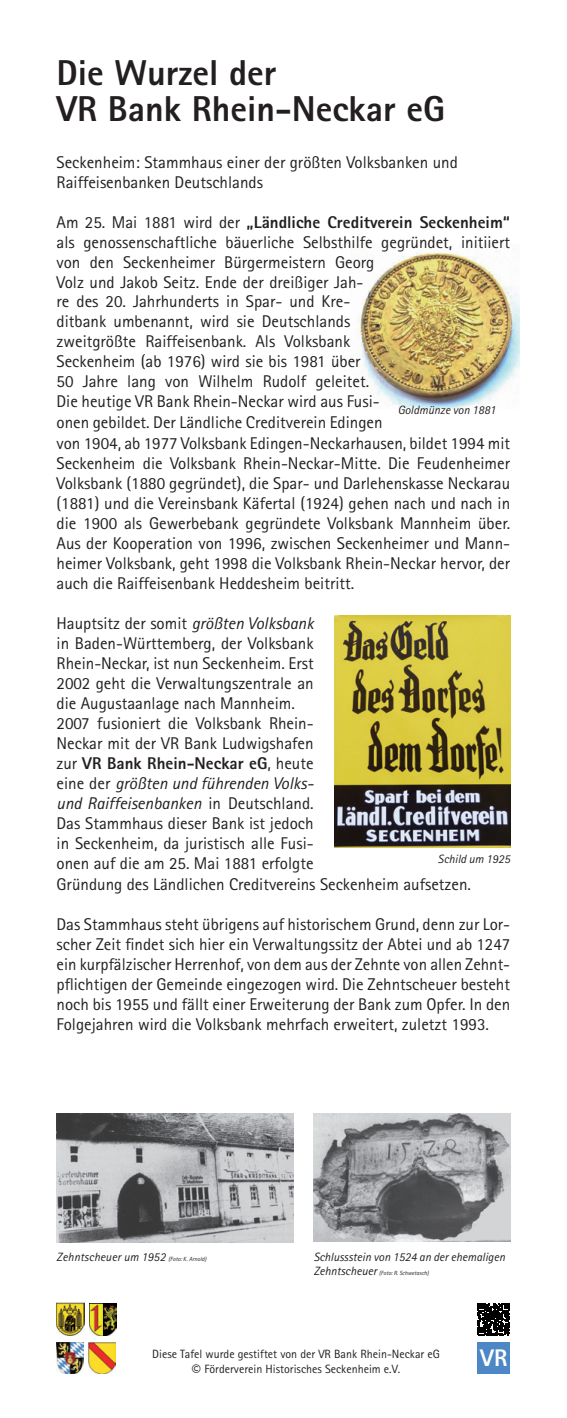
<style>
.page{position:relative;width:567px;height:1418px;background:#fff}
.page>*{position:absolute;margin:0;border:0;box-sizing:border-box;transform-origin:0 0}
.t1{font:800 36px/36px "Rotis Sans Serif";color:#231f20}
.t2{font:800 24px "Rotis Sans Serif";color:#fff}
.t3{font:17px/20px "Rotis Sans Serif";color:#231f20}
.t4{font:italic 12px "Rotis Sans Serif";color:#231f20}
.t5{font:12px/15px "Rotis Sans Serif";color:#231f20;text-align:center}
.t6{font:italic 6px "Rotis Sans Serif";color:#231f20}
.s1{font-weight:800}
.s2{font-style:italic}
.s3{font-size:6px}
.s4{font-size:12px}
.s5{font-size:18px}
</style>
<div class="page">
<img style="left:356px;top:250px;width:164px;height:158px">
<img style="left:57px;top:1113px;width:236px;height:128px">
<img style="left:56px;top:1302px;width:29px;height:33px">
<img style="left:57px;top:1342px;width:27px;height:31px">
<img style="left:89px;top:1303px;width:27px;height:32px">
<img style="left:89px;top:1342px;width:27px;height:31px">
<svg style="left:478px;top:1303px;width:31px;height:32px"></svg>
<div style="left:478px;top:1342px;width:32px;height:31px;background:#4d87c6"></div>
<img style="left:314px;top:1113px;width:196px;height:128px">
<img style="left:334px;top:615px;width:176px;height:232px">
<h1 class="t1" style="left:57px;top:54px;width:390px">Die Wurzel der<br>VR Bank Rhein-Neckar eG</h1>
<p class="t3" style="left:57px;top:152px;width:403px">Seckenheim: Stammhaus einer der größten Volksbanken und<br>Raiffeisenbanken Deutschlands</p>
<p class="t3" style="left:57px;top:212px;width:455px">Am 25. Mai 1881 wird der <span class="s1">„Ländliche Creditverein Seckenheim“ </span>als genossenschaftliche bäuerliche Selbsthilfe gegründet, initiiert</p>
<p class="t3" style="left:57px;top:252px;width:455px">von den Seckenheimer Bürgermeistern Georg<br>Volz und Jakob Seitz. Ende der dreißiger Jah-<br>re des 20. Jahrhunderts in Spar- und Kre-<br>ditbank umbenannt, wird sie Deutschlands<br>zweitgrößte Raiffeisenbank. Als Volksbank<br>Seckenheim (ab 1976) wird sie bis 1981 über<br>50 Jahre lang von Wilhelm Rudolf geleitet.<br>Die heutige VR Bank Rhein-Neckar wird aus Fusi-<br>onen gebildet. Der Ländliche Creditverein Edingen<br>von 1904, ab 1977 Volksbank Edingen-Neckarhausen, bildet 1994 mit</p>
<p class="t3" style="left:57px;top:453px;width:455px;text-align:justify">Seckenheim die Volksbank Rhein-Neckar-Mitte. Die Feudenheimer Volksbank (1880 gegründet), die Spar- und Darlehenskasse Neckarau (1881) und die Vereinsbank Käfertal (1924) gehen nach und nach in die 1900 als Gewerbebank gegründete Volksbank Mannheim über.<br>Aus der Kooperation von 1996, zwischen Seckenheimer und Mann&shy;heimer Volksbank, geht 1998 die Volksbank Rhein-Neckar hervor, der auch die Raiffeisenbank Heddesheim beitritt.</p>
<p class="t3" style="left:57px;top:613px;width:259px">Hauptsitz der somit <span class="s2">größten Volksbank </span>in Baden-Württemberg, der Volksbank Rhein-Neckar, ist nun Seckenheim. Erst 2002 geht die Verwaltungszentrale an die Augustaanlage nach Mannheim.<br>2007 fusioniert die Volksbank Rhein-Neckar mit der VR Bank Ludwigshafen zur <span class="s1">VR Bank Rhein-Neckar eG</span>, heute eine der <span class="s2">größten und führenden Volks&shy;und Raiffeisenbanken</span> in Deutschland.<br>Das Stammhaus dieser Bank ist jedoch in Seckenheim, da juristisch alle Fusi&shy;onen auf die am 25. Mai 1881 erfolgte</p>
<p class="t4" style="left:398px;top:402px;width:99px">Goldmünze von 1881</p>
<p class="t4" style="left:438px;top:851px;width:74px">Schild um 1925</p>
<p class="t3" style="left:57px;top:874px;width:416px">Gründung des Ländlichen Creditvereins Seckenheim aufsetzen.</p>
<p class="t3" style="left:57px;top:914px;width:455px;text-align:justify">Das Stammhaus steht übrigens auf historischem Grund, denn zur Lor&shy;scher Zeit findet sich hier ein Verwaltungssitz der Abtei und ab 1247 ein kurpfälzischer Herrenhof, von dem aus der Zehnte von allen Zehnt&shy;pflichtigen der Gemeinde eingezogen wird. Die Zehntscheuer besteht noch bis 1955 und fällt einer Erweiterung der Bank zum Opfer. In den Folgejahren wird die Volksbank mehrfach erweitert, zuletzt 1993.</p>
<p class="t4" style="left:57px;top:1249px;width:151px">Zehntscheuer um 1952 <span class="s3">(Foto: K. Arnold)</span></p>
<p class="t4" style="left:314px;top:1249px;width:193px">Schlussstein von 1524 an der ehemaligen</p>
<p class="t6" style="left:314px;top:1268px;width:117px"><span class="s4">Zehntscheuer</span> (Foto: R. Schwetasch)</p>
<p class="t5" style="left:152px;top:1346px;width:289px">Diese Tafel wurde gestiftet von der VR Bank Rhein-Neckar eG <span class="s5">©</span> Förderverein Historisches Seckenheim e.V.</p>
<h2 class="t2" style="left:480px;top:1342px;width:29px">VR</h2>
</div>
